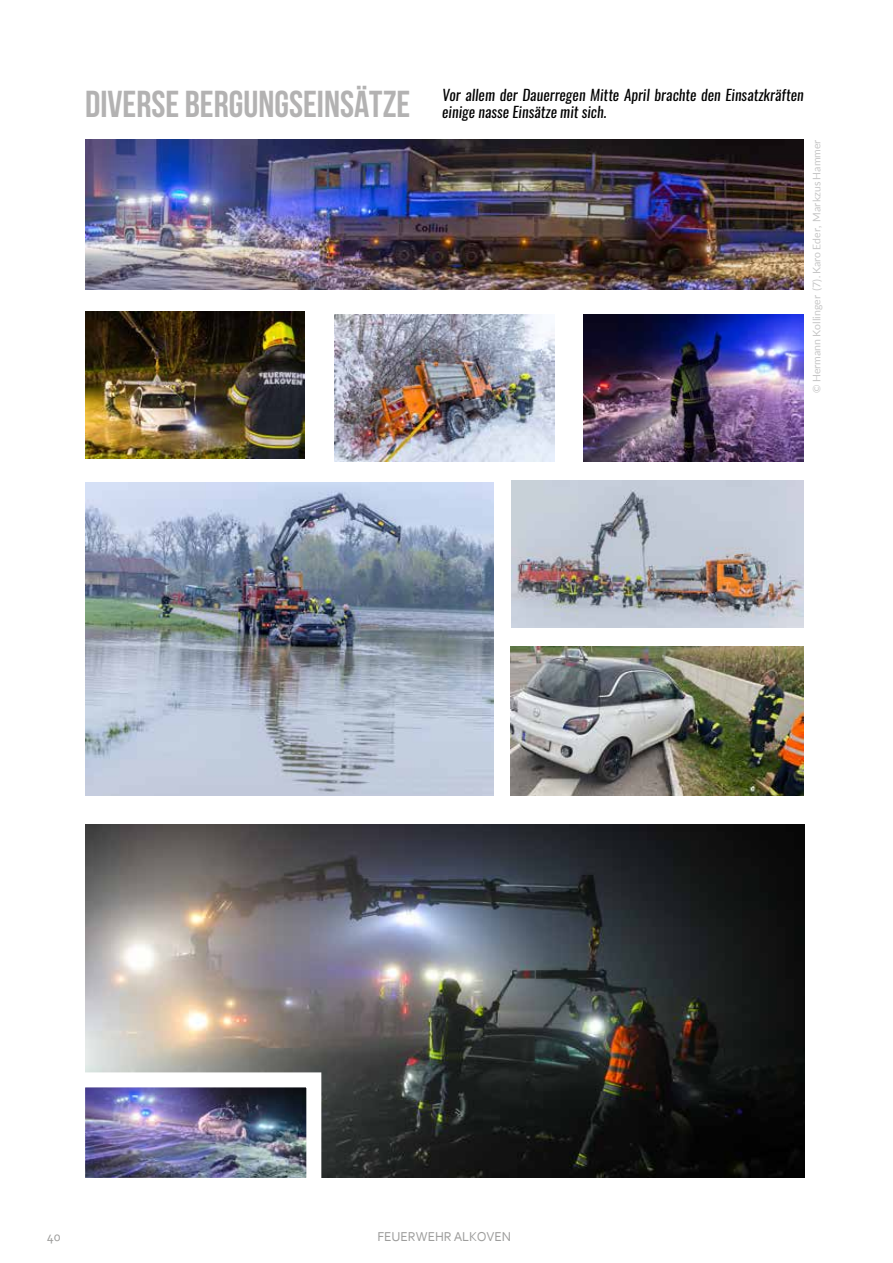
<style>
.page{position:relative;width:893px;height:1263px;background:#fff}
.page>*{position:absolute;margin:0;border:0;box-sizing:border-box;transform-origin:0 0}
.t1{font:700 37.5px "Bebas Neue";color:#b3b2b2}
.t2{font:italic 15px/16.5px "Oswald";letter-spacing:.005em;color:#000}
.t3{font:13.5px "Corbel";letter-spacing:-.005em;color:#9d9d9c}
.t4{font:10.5px "Lato";color:#c6c6c6}
</style>
<div class="page">
<img style="left:85px;top:483px;width:408px;height:312px">
<img style="left:85px;top:139px;width:719px;height:150px">
<img style="left:85px;top:311px;width:220px;height:147px">
<img style="left:334px;top:315px;width:220px;height:146px">
<img style="left:584px;top:315px;width:220px;height:146px">
<img style="left:511px;top:480px;width:293px;height:148px">
<img style="left:510px;top:646px;width:294px;height:149px">
<img style="left:85px;top:825px;width:719px;height:353px">
<img style="left:86px;top:1088px;width:219px;height:89px">
<h1 class="t1" style="left:85px;top:83px;width:327px">DIVERSE BERGUNGSEINSÄTZE</h1>
<p class="t2" style="left:442px;top:87px;width:363px">Vor allem der Dauerregen Mitte April brachte den Einsatzkräften einige nasse Einsätze mit sich.</p>
<p class="t4" style="left:811px;top:393px;width:255px;rotate:-90deg">© Hermann Kollinger (7). Karo Eder, Markzus Hammer</p>
<p class="t3" style="left:47px;top:1228px;width:15px">40</p>
<p class="t3" style="left:377px;top:1228px;width:135px">FEUERWEHR ALKOVEN</p>
</div>
